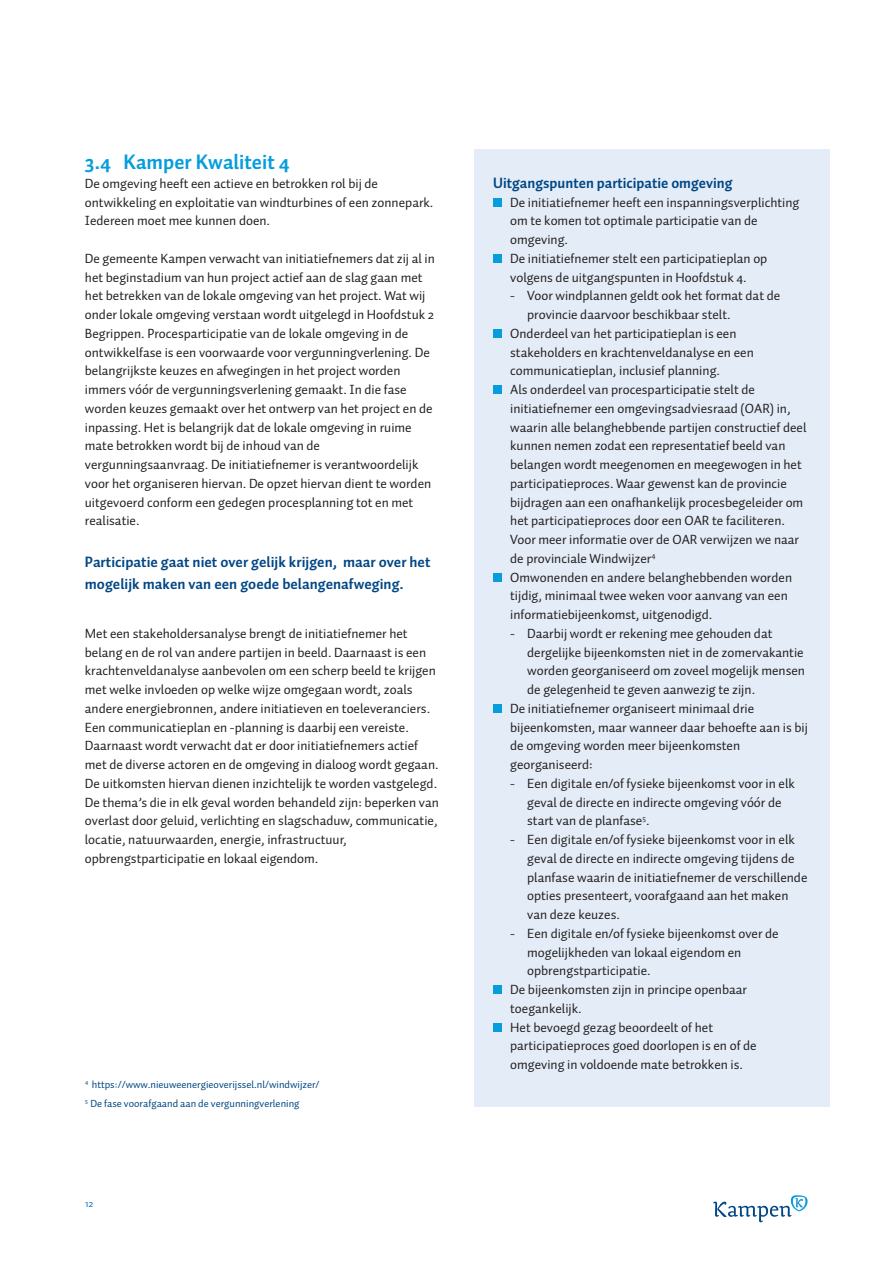
<style>
.page{position:relative;width:893px;height:1263px;background:#fff}
.page>*{position:absolute;margin:0;border:0;box-sizing:border-box;transform-origin:0 0}
.t1{font:700 21px "Auto Pro";color:#069ddc}
.t2{font:700 15px/22.5px "Auto Pro";color:#004684}
.t3{font:13.5px/18.8px "Auto Pro";color:#231f20}
.t4{font:10.5px/18.8px "Auto Pro";color:#004684}
.t5{font:10.5px "Auto Pro";color:#0575bd}
</style>
<div class="page">
<div style="left:474px;top:149px;width:355px;height:958px;background:#e4edf7"></div>
<div style="left:493px;top:1023px;width:9px;height:9px;background:#069ddc"></div>
<div style="left:493px;top:986px;width:9px;height:8px;background:#069ddc"></div>
<div style="left:493px;top:704px;width:9px;height:9px;background:#069ddc"></div>
<div style="left:493px;top:573px;width:9px;height:9px;background:#069ddc"></div>
<div style="left:493px;top:386px;width:9px;height:8px;background:#069ddc"></div>
<div style="left:493px;top:329px;width:9px;height:9px;background:#069ddc"></div>
<div style="left:493px;top:254px;width:9px;height:9px;background:#069ddc"></div>
<div style="left:493px;top:198px;width:9px;height:9px;background:#069ddc"></div>
<svg style="left:713px;top:1195px;width:95px;height:27px"></svg>
<h1 class="t1" style="left:85px;top:154px;width:207px">3.4 Kamper Kwaliteit 4</h1>
<p class="t3" style="left:85px;top:175px;width:350px">De omgeving heeft een actieve en betrokken rol bij de ontwikkeling en exploitatie van windturbines of een zonnepark.<br>Iedereen moet mee kunnen doen.</p>
<p class="t3" style="left:85px;top:250px;width:352px">De gemeente Kampen verwacht van initiatiefnemers dat zij al in het beginstadium van hun project actief aan de slag gaan met het betrekken van de lokale omgeving van het project. Wat wij onder lokale omgeving verstaan wordt uitgelegd in Hoofdstuk 2<br>Begrippen. Procesparticipatie van de lokale omgeving in de ontwikkelfase is een voorwaarde voor vergunningverlening. De belangrijkste keuzes en afwegingen in het project worden immers vóór de vergunningsverlening gemaakt. In die fase worden keuzes gemaakt over het ontwerp van het project en de inpassing. Het is belangrijk dat de lokale omgeving in ruime mate betrokken wordt bij de inhoud van de vergunningsaanvraag. De initiatiefnemer is verantwoordelijk voor het organiseren hiervan. De opzet hiervan dient te worden uitgevoerd conform een gedegen procesplanning tot en met realisatie.</p>
<p class="t2" style="left:85px;top:551px;width:347px">Participatie gaat niet over gelijk krijgen, maar over het mogelijk maken van een goede belangenafweging.</p>
<p class="t3" style="left:85px;top:625px;width:355px">Met een stakeholdersanalyse brengt de initiatiefnemer het belang en de rol van andere partijen in beeld. Daarnaast is een krachtenveldanalyse aanbevolen om een scherp beeld te krijgen met welke invloeden op welke wijze omgegaan wordt, zoals andere energiebronnen, andere initiatieven en toeleveranciers.<br>Een communicatieplan en -planning is daarbij een vereiste.<br>Daarnaast wordt verwacht dat er door initiatiefnemers actief met de diverse actoren en de omgeving in dialoog wordt gegaan.<br>De uitkomsten hiervan dienen inzichtelijk te worden vastgelegd.<br>De thema’s die in elk geval worden behandeld zijn: beperken van overlast door geluid, verlichting en slagschaduw, communicatie, locatie, natuurwaarden, energie, infrastructuur, opbrengstparticipatie en lokaal eigendom.</p>
<p class="t4" style="left:85px;top:1076px;width:236px"><sup>4</sup> https://www.nieuweenergieoverijssel.nl/windwijzer/<br><sup>5</sup> De fase voorafgaand aan de vergunningverlening</p>
<p class="t5" style="left:85px;top:1200px;width:10px">12</p>
<p class="t2" style="left:493px;top:173px;width:241px">Uitgangspunten participatie omgeving</p>
<p class="t3" style="left:510px;top:194px;width:291px">De initiatiefnemer heeft een inspanningsverplichting om te komen tot optimale participatie van de omgeving.<br>De initiatiefnemer stelt een participatieplan op volgens de uitgangspunten in Hoofdstuk 4.</p>
<p class="t3" style="left:510px;top:288px;width:271px">- Voor windplannen geldt ook het format dat de</p>
<p class="t3" style="left:527px;top:306px;width:205px">provincie daarvoor beschikbaar stelt.</p>
<p class="t3" style="left:510px;top:325px;width:228px">Onderdeel van het participatieplan is een</p>
<p class="t3" style="left:510px;top:344px;width:245px">stakeholders en krachtenveldanalyse en een</p>
<p class="t3" style="left:510px;top:363px;width:211px">communicatieplan, inclusief planning.</p>
<p class="t3" style="left:510px;top:381px;width:246px">Als onderdeel van procesparticipatie stelt de</p>
<p class="t3" style="left:510px;top:400px;width:282px">initiatiefnemer een omgevingsadviesraad (OAR) in,</p>
<p class="t3" style="left:510px;top:419px;width:298px">waarin alle belanghebbende partijen constructief deel</p>
<p class="t3" style="left:510px;top:438px;width:277px">kunnen nemen zodat een representatief beeld van</p>
<p class="t3" style="left:510px;top:456px;width:293px">belangen wordt meegenomen en meegewogen in het</p>
<p class="t3" style="left:510px;top:475px;width:278px">participatieproces. Waar gewenst kan de provincie</p>
<p class="t3" style="left:510px;top:494px;width:295px">bijdragen aan een onafhankelijk procesbegeleider om</p>
<p class="t3" style="left:510px;top:513px;width:276px">het participatieproces door een OAR te faciliteren.</p>
<p class="t3" style="left:510px;top:531px;width:290px">Voor meer informatie over de OAR verwijzen we naar</p>
<p class="t3" style="left:510px;top:550px;width:147px">de provinciale Windwijzer<sup>4</sup></p>
<p class="t3" style="left:510px;top:569px;width:283px">Omwonenden en andere belanghebbenden worden</p>
<p class="t3" style="left:510px;top:588px;width:279px">tijdig, minimaal twee weken voor aanvang van een</p>
<p class="t3" style="left:510px;top:606px;width:204px">informatiebijeenkomst, uitgenodigd.</p>
<p class="t3" style="left:510px;top:625px;width:264px">- Daarbij wordt er rekening mee gehouden dat</p>
<p class="t3" style="left:527px;top:644px;width:278px">dergelijke bijeenkomsten niet in de zomervakantie</p>
<p class="t3" style="left:527px;top:663px;width:279px">worden georganiseerd om zoveel mogelijk mensen</p>
<p class="t3" style="left:527px;top:681px;width:229px">de gelegenheid te geven aanwezig te zijn.</p>
<p class="t3" style="left:510px;top:700px;width:245px">De initiatiefnemer organiseert minimaal drie</p>
<p class="t3" style="left:510px;top:719px;width:299px">bijeenkomsten, maar wanneer daar behoefte aan is bij</p>
<p class="t3" style="left:510px;top:738px;width:232px">de omgeving worden meer bijeenkomsten</p>
<p class="t3" style="left:510px;top:756px;width:84px">georganiseerd:</p>
<p class="t3" style="left:527px;top:775px;width:269px;text-indent:-17px">- Een digitale en/of fysieke bijeenkomst voor in elk geval de directe en indirecte omgeving vóór de start van de planfase<sup>5</sup>.</p>
<p class="t3" style="left:527px;top:831px;width:282px;text-indent:-17px">- Een digitale en/of fysieke bijeenkomst voor in elk geval de directe en indirecte omgeving tijdens de planfase waarin de initiatiefnemer de verschillende opties presenteert, voorafgaand aan het maken van deze keuzes.</p>
<p class="t3" style="left:510px;top:925px;width:270px">- Een digitale en/of fysieke bijeenkomst over de</p>
<p class="t3" style="left:527px;top:944px;width:216px">mogelijkheden van lokaal eigendom en</p>
<p class="t3" style="left:527px;top:963px;width:125px">opbrengstparticipatie.</p>
<p class="t3" style="left:510px;top:981px;width:238px">De bijeenkomsten zijn in principe openbaar</p>
<p class="t3" style="left:510px;top:1000px;width:73px">toegankelijk.</p>
<p class="t3" style="left:510px;top:1019px;width:204px">Het bevoegd gezag beoordeelt of het</p>
<p class="t3" style="left:510px;top:1038px;width:248px">participatieproces goed doorlopen is en of de</p>
<p class="t3" style="left:510px;top:1056px;width:234px">omgeving in voldoende mate betrokken is.</p>
</div>
